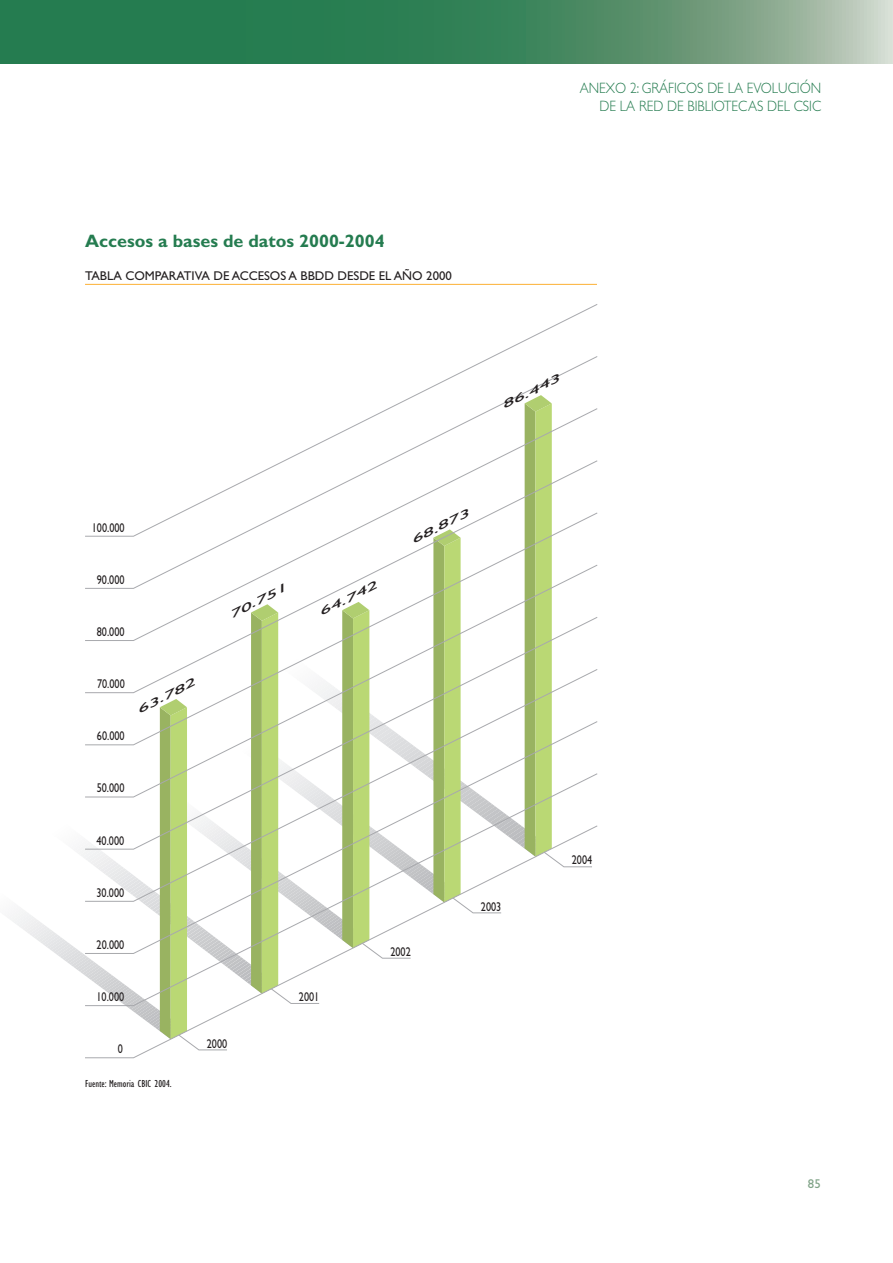
<style>
.page{position:relative;width:893px;height:1263px;background:#fff}
.page>*{position:absolute;margin:0;border:0;box-sizing:border-box;transform-origin:0 0}
.t1{font:700 18px "Gill Sans";color:#257c50}
.t2{font:300 15px/18px "Gill Sans";color:#257c50;text-align:right;scale:.9 1}
.t3{font:12.75px "Gill Sans";color:#231f20;scale:.8 1}
.t4{font:12.75px "Gill Sans";color:#231f20}
.t5{font:12.75px "Gill Sans";color:#80a387}
.t6{font:italic 11.1px "Gill Sans";color:#231f20;scale:2.09 1}
.t7{font:condensed 10.5px "Gill Sans";color:#231f20}
</style>
<div class="page">
<svg style="left:0;top:0;width:893px;height:64px"></svg>
<svg style="left:10px;top:745px;width:542px;height:306px"></svg>
<svg style="left:84px;top:773px;width:514px;height:233px"></svg>
<svg style="left:85px;top:693px;width:513px;height:52px"></svg>
<svg style="left:85px;top:589px;width:513px;height:104px"></svg>
<svg style="left:85px;top:537px;width:513px;height:52px"></svg>
<svg style="left:85px;top:304px;width:513px;height:233px"></svg>
<hr style="left:85px;top:284px;width:512px;height:1px;background:#fcb94b">
<p class="t2" style="left:580px;top:79px;width:270px">ANEXO 2: GRÁFICOS DE LA EVOLUCIÓN<br>DE LA RED DE BIBLIOTECAS DEL CSIC</p>
<h1 class="t1" style="left:85px;top:231px;width:301px">Accesos a bases de datos 2000-2004</h1>
<p class="t4" style="left:85px;top:268px;width:368px">TABLA COMPARATIVA DE ACCESOS A BBDD DESDE EL AÑO 2000</p>
<p class="t6" style="left:499px;top:400px;width:32px;rotate:-27deg">86.443</p>
<p class="t3" style="left:92px;top:520px;width:43px">100.000</p>
<p class="t3" style="left:97px;top:572px;width:36px">90.000</p>
<p class="t3" style="left:97px;top:624px;width:36px">80.000</p>
<p class="t3" style="left:97px;top:676px;width:36px">70.000</p>
<p class="t3" style="left:97px;top:728px;width:36px">60.000</p>
<p class="t6" style="left:134px;top:705px;width:32px;rotate:-27deg">63.782</p>
<p class="t6" style="left:226px;top:610px;width:32px;rotate:-27deg">70.751</p>
<p class="t6" style="left:316px;top:607px;width:32px;rotate:-27deg">64.742</p>
<p class="t6" style="left:409px;top:535px;width:32px;rotate:-27deg">68.873</p>
<p class="t3" style="left:97px;top:781px;width:36px">50.000</p>
<p class="t3" style="left:97px;top:833px;width:36px">40.000</p>
<p class="t3" style="left:97px;top:885px;width:36px">30.000</p>
<p class="t3" style="left:97px;top:937px;width:36px">20.000</p>
<p class="t3" style="left:97px;top:989px;width:36px">10.000</p>
<p class="t3" style="left:118px;top:1041px;width:8px">0</p>
<p class="t7" style="left:85px;top:1078px;width:88px">Fuente: Memoria CBIC 2004.</p>
<p class="t3" style="left:207px;top:1036px;width:27px">2000</p>
<p class="t3" style="left:299px;top:989px;width:27px">2001</p>
<p class="t3" style="left:390px;top:944px;width:27px">2002</p>
<p class="t3" style="left:481px;top:899px;width:27px">2003</p>
<p class="t3" style="left:572px;top:853px;width:27px">2004</p>
<p class="t5" style="left:808px;top:1176px;width:14px">85</p>
</div>
